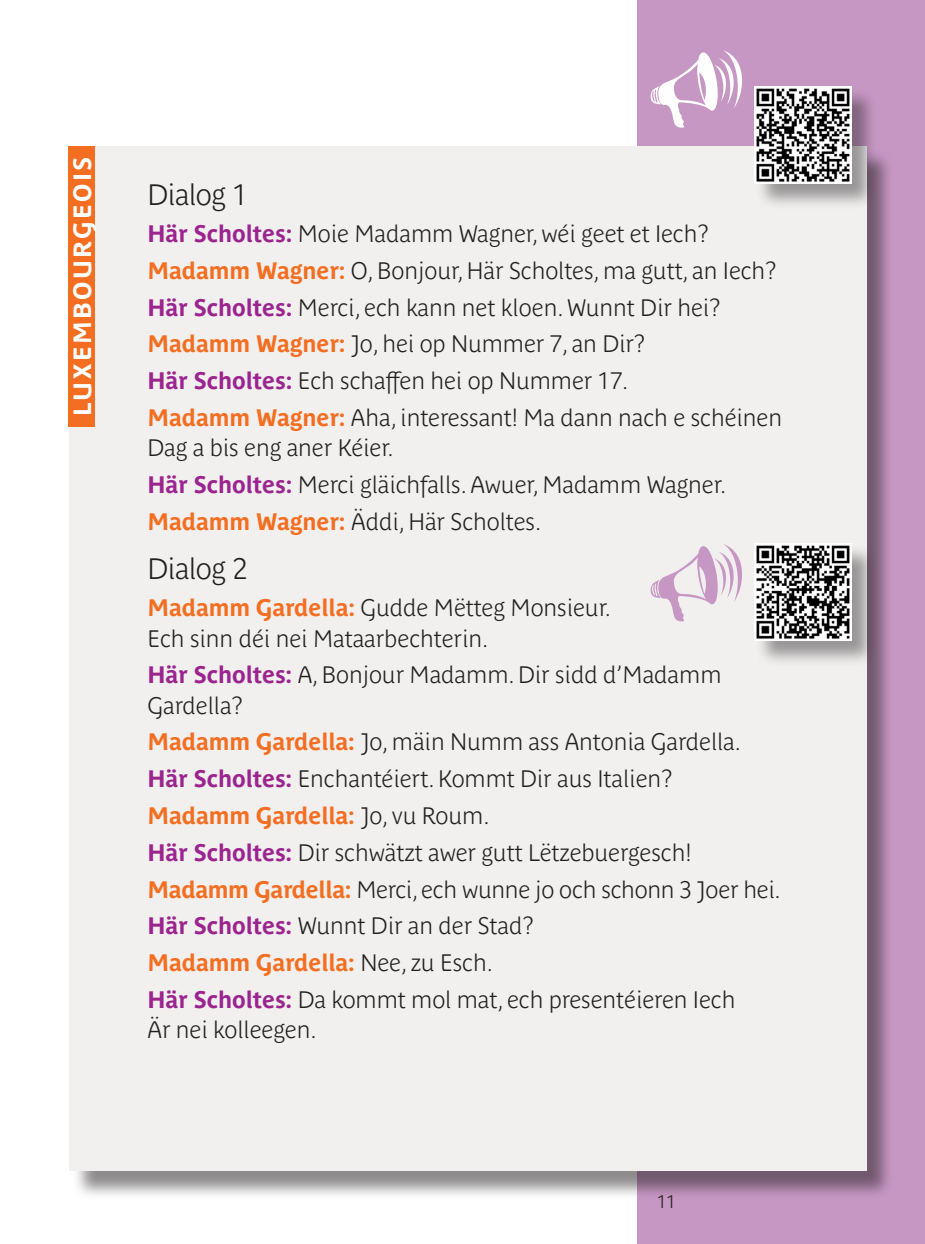
<style>
.page{position:relative;width:925px;height:1244px;background:#fff}
.page>*{position:absolute;margin:0;border:0;box-sizing:border-box;transform-origin:0 0}
.t1{font:700 29.25px "Parisine Plus Pro Clair";letter-spacing:-.025em;color:#231f20}
.t2{font:700 24.75px "Parisine Plus Pro";letter-spacing:.095em;color:#fff}
.t3{font:700 23.62px/36.7px "Parisine Plus Pro Clair";letter-spacing:-.005em;color:#231f20}
.t4{font:700 18px "Parisine Plus Pro Clair";color:#231f20}
.s1{font-family:"Parisine Plus Pro";color:#9b248e}
.s2{font-family:"Parisine Plus Pro";color:#f36e21}
</style>
<div class="page">
<div style="left:638px;top:0;width:287px;height:1244px;background:#c797c4"></div>
<div style="left:72px;top:149px;width:822px;height:1050px;background:#231f20;opacity:.52"></div>
<div style="left:69px;top:146px;width:797px;height:1025px;background:#f1f0ef"></div>
<div style="left:755px;top:88px;width:123px;height:122px;background:#231f20;opacity:.43"></div>
<img style="left:754px;top:87px;width:97px;height:97px">
<div style="left:755px;top:545px;width:123px;height:122px;background:#231f20;opacity:.43"></div>
<img style="left:754px;top:544px;width:97px;height:97px">
<svg style="left:651px;top:50px;width:91px;height:78px"></svg>
<svg style="left:651px;top:544px;width:91px;height:77px"></svg>
<div style="left:69px;top:146px;width:26px;height:281px;background:#f36e21"></div>
<p class="t2" style="left:64px;top:416px;width:261px;rotate:-90deg">LUXEMBOURGEOIS</p>
<p class="t1" style="left:147px;top:173px;width:102px">Dialog 1</p>
<p class="t3" style="left:147px;top:213px;width:636px"><span class="s1">Här Scholtes:</span> Moie Madamm Wagner, wéi geet et Iech?<br><span class="s2">Madamm Wagner:</span> O, Bonjour, Här Scholtes, ma gutt, an Iech?<br><span class="s1">Här Scholtes:</span> Merci, ech kann net kloen. Wunnt Dir hei?<br><span class="s2">Madamm Wagner:</span> Jo, hei op Nummer 7, an Dir?<br><span class="s1">Här Scholtes:</span> Ech schaffen hei op Nummer 17.<br><span class="s2">Madamm Wagner:</span> Aha, interessant! Ma dann nach e schéinen</p>
<p class="t3" style="left:147px;top:427px;width:580px">Dag a bis eng aner Kéier.<br><span class="s1">Här Scholtes:</span> Merci gläichfalls. Awuer, Madamm Wagner.<br><span class="s2">Madamm Wagner:</span> Äddi, Här Scholtes.</p>
<p class="t1" style="left:147px;top:547px;width:102px">Dialog 2</p>
<p class="t3" style="left:147px;top:590px;width:465px;line-height:30.4px"><span class="s2">Madamm Gardella:</span> Gudde Mëtteg Monsieur.<br>Ech sinn déi nei Mataarbechterin.</p>
<p class="t3" style="left:147px;top:658px;width:575px;line-height:30.4px"><span class="s1">Här Scholtes:</span> A, Bonjour Madamm. Dir sidd d’Madamm<br>Gardella?</p>
<p class="t3" style="left:147px;top:722px;width:635px"><span class="s2">Madamm Gardella:</span> Jo, mäin Numm ass Antonia Gardella.<br><span class="s1">Här Scholtes:</span> Enchantéiert. Kommt Dir aus Italien?<br><span class="s2">Madamm Gardella:</span> Jo, vu Roum.<br><span class="s1">Här Scholtes:</span> Dir schwätzt awer gutt Lëtzebuergesch!<br><span class="s2">Madamm Gardella:</span> Merci, ech wunne jo och schonn 3 Joer hei.<br><span class="s1">Här Scholtes:</span> Wunnt Dir an der Stad?<br><span class="s2">Madamm Gardella:</span> Nee, zu Esch.<br><span class="s1">Här Scholtes:</span> Da kommt mol mat, ech presentéieren Iech</p>
<p class="t3" style="left:147px;top:1009px;width:171px">Är nei kolleegen.</p>
<p class="t4" style="left:657px;top:1188px;width:20px">11</p>
</div>
